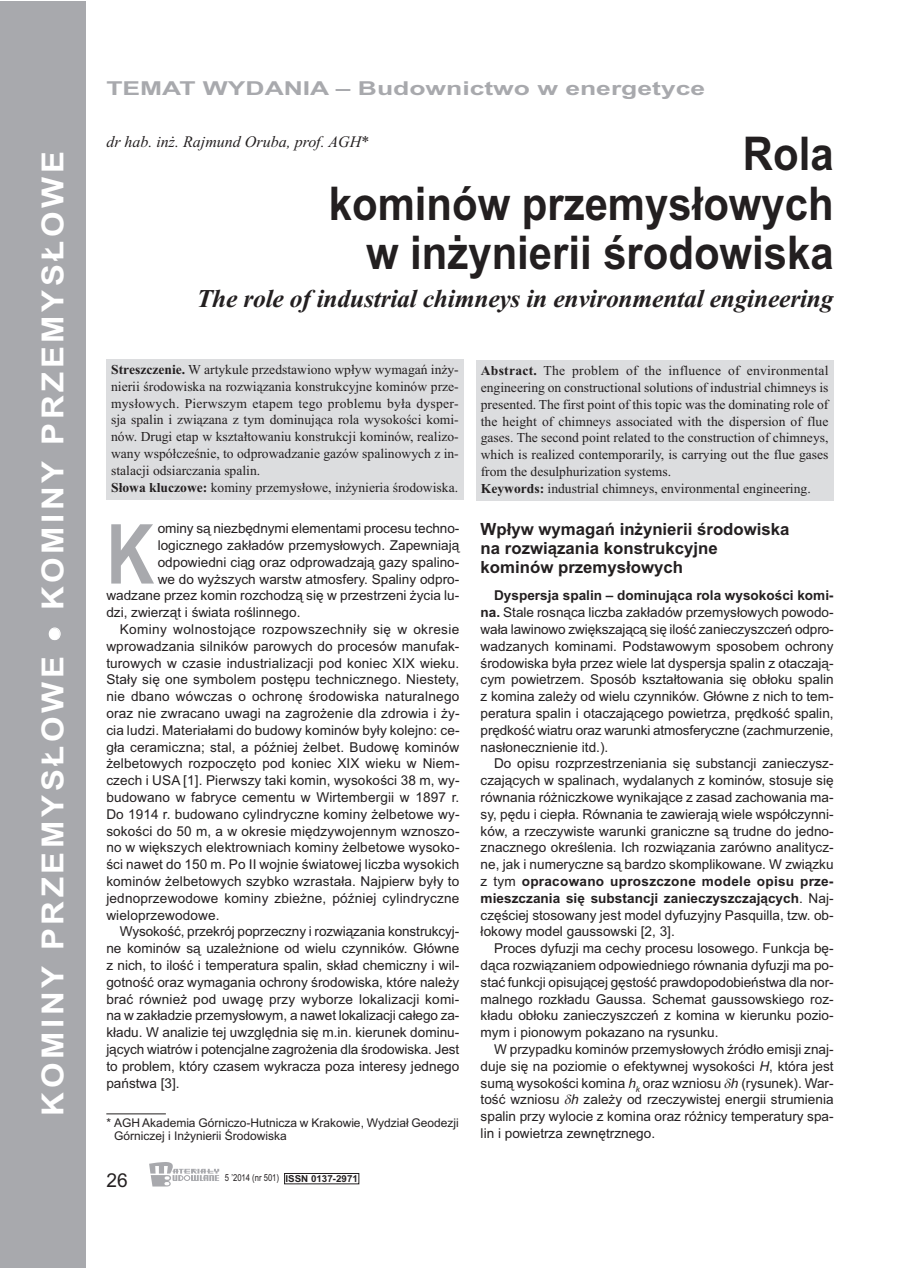
<style>
.page{position:relative;width:906px;height:1268px;background:#fff}
.page>*{position:absolute;margin:0;border:0;box-sizing:border-box;transform-origin:0 0}
.t1{font:700 82.8px "Arial";color:#a8a9ad;scale:.8 1}
.t2{font:700 46.5px/49.5px "Arial";color:#231f20;text-align:right;scale:.9 1}
.t3{font:700 30.45px "Arial";letter-spacing:.11em;color:#fff;scale:1.08 1}
.t4{font:italic 700 25.65px "Times New Roman";letter-spacing:-.01em;color:#231f20}
.t5{font:700 19.2px "Arial";color:#a8a9ad;scale:1.38 1}
.t6{font:19.2px "Arial";color:#231f20}
.t7{font:700 16.8px/19.2px "Arial";color:#231f20}
.t8{font:italic 16.05px "Times New Roman";color:#231f20}
.t9{font:13.65px "Arial";color:#231f20}
.t10{font:13.65px/16.8px "Times New Roman";color:#231f20}
.t11{font:700 13.65px "Arial";letter-spacing:.005em;color:#231f20}
.t12{font:13.65px "Arial";letter-spacing:.025em;color:#231f20}
.t13{font:13.65px "Arial";letter-spacing:.02em;color:#231f20}
.t14{font:12px/12.8px "Arial";color:#231f20}
.t15{font:9.6px "Arial";color:#231f20;scale:.8 1}
.s1{font-weight:700}
.s2{font-weight:400}
.s3{font-style:italic}
</style>
<div class="page">
<svg style="left:149px;top:1162px;width:70px;height:24px"></svg>
<div style="left:284px;top:1172px;width:75px;height:11px;border:1px solid #231f20"></div>
<hr style="left:106px;top:1113px;width:60px;height:1px;background:#231f20">
<div style="left:106px;top:360px;width:357px;height:139px;background:#dcdddf"></div>
<div style="left:476px;top:361px;width:357px;height:140px;background:#dcdddf"></div>
<div style="left:0;top:2px;width:85px;height:1265px;background:#a8a9ad"></div>
<p class="t3" style="left:35px;top:1115px;width:894px;rotate:-90deg">KOMINY PRZEMYSŁOWE • KOMINY PRZEMYSŁOWE</p>
<p class="t5" style="left:106px;top:77px;width:435px">TEMAT WYDANIA – Budownictwo w energetyce</p>
<p class="t8" style="left:106px;top:132px;width:264px">dr hab. inż. Rajmund Oruba, prof. AGH*</p>
<p class="t2" style="left:329px;top:129px;width:562px">Rola<br>kominów przemysłowych w inżynierii środowiska</p>
<p class="t4" style="left:197px;top:283px;width:638px">The role of industrial chimneys in environmental engineering</p>
<p class="t10" style="left:111px;top:361px;width:349px"><span class="s1">Streszczenie.</span> W artykule przedstawiono wpływ wymagań inży&shy;nierii środowiska na rozwiązania konstrukcyjne kominów prze&shy;mysłowych. Pierwszym etapem tego problemu była dysper&shy;sja spalin i związana z tym dominująca rola wysokości komi&shy;nów. Drugi etap w kształtowaniu konstrukcji kominów, realizo&shy;wany współcześnie, to odprowadzanie gazów spalinowych z in&shy;stalacji odsiarczania spalin.<br><span class="s1">Słowa kluczowe:</span> kominy przemysłowe, inżynieria środowiska.</p>
<p class="t10" style="left:481px;top:362px;width:349px"><span class="s1">Abstract.</span> The problem of the influence of environmental engineering on constructional solutions of industrial chimneys is presented. The first point of this topic was the dominating role of the height of chimneys associated with the dispersion of flue gases. The second point related to the construction of chimneys, which is realized contemporarily, is carrying out the flue gases from the desulphurization systems.<br><span class="s1">Keywords:</span> industrial chimneys, environmental engineering.</p>
<p class="t1" style="left:106px;top:506px;width:61px">K</p>
<p class="t9" style="left:158px;top:520px;width:303px">ominy są niezbędnymi elementami procesu techno-</p>
<p class="t9" style="left:158px;top:537px;width:303px">logicznego zakładów przemysłowych. Zapewniają</p>
<p class="t9" style="left:158px;top:554px;width:303px">odpowiedni ciąg oraz odprowadzają gazy spalino-</p>
<p class="t9" style="left:158px;top:570px;width:303px">we do wyższych warstw atmosfery. Spaliny odpro-</p>
<p class="t9" style="left:106px;top:587px;width:354px">wadzane przez komin rozchodzą się w przestrzeni życia lu-</p>
<p class="t9" style="left:106px;top:604px;width:196px">dzi, zwierząt i świata roślinnego.</p>
<p class="t12" style="left:120px;top:621px;width:341px">Kominy wolnostojące rozpowszechniły się w okresie</p>
<p class="t9" style="left:106px;top:638px;width:355px">wprowadzania silników parowych do procesów manufak-</p>
<p class="t9" style="left:106px;top:654px;width:354px">turowych w czasie industrializacji pod koniec XIX wieku.</p>
<p class="t9" style="left:106px;top:671px;width:354px">Stały się one symbolem postępu technicznego. Niestety,</p>
<p class="t13" style="left:106px;top:688px;width:354px">nie dbano wówczas o ochronę środowiska naturalnego</p>
<p class="t9" style="left:106px;top:705px;width:355px">oraz nie zwracano uwagi na zagrożenie dla zdrowia i ży-</p>
<p class="t9" style="left:106px;top:722px;width:355px">cia ludzi. Materiałami do budowy kominów były kolejno: ce-</p>
<p class="t9" style="left:106px;top:738px;width:354px">gła ceramiczna; stal, a później żelbet. Budowę kominów</p>
<p class="t9" style="left:106px;top:755px;width:355px">żelbetowych rozpoczęto pod koniec XIX wieku w Niem-</p>
<p class="t9" style="left:106px;top:772px;width:355px">czech i USA [1]. Pierwszy taki komin, wysokości 38 m, wy-</p>
<p class="t9" style="left:106px;top:789px;width:354px">budowano w fabryce cementu w Wirtembergii w 1897 r.</p>
<p class="t9" style="left:106px;top:805px;width:355px">Do 1914 r. budowano cylindryczne kominy żelbetowe wy-</p>
<p class="t9" style="left:106px;top:822px;width:355px">sokości do 50 m, a w okresie międzywojennym wznoszo-</p>
<p class="t9" style="left:106px;top:839px;width:355px">no w większych elektrowniach kominy żelbetowe wysoko-</p>
<p class="t9" style="left:106px;top:856px;width:354px">ści nawet do 150 m. Po II wojnie światowej liczba wysokich</p>
<p class="t9" style="left:106px;top:873px;width:354px">kominów żelbetowych szybko wzrastała. Najpierw były to</p>
<p class="t9" style="left:106px;top:889px;width:354px">jednoprzewodowe kominy zbieżne, później cylindryczne</p>
<p class="t9" style="left:106px;top:906px;width:115px">wieloprzewodowe.</p>
<p class="t9" style="left:120px;top:923px;width:341px">Wysokość, przekrój poprzeczny i rozwiązania konstrukcyj-</p>
<p class="t9" style="left:106px;top:940px;width:354px">ne kominów są uzależnione od wielu czynników. Główne</p>
<p class="t9" style="left:106px;top:957px;width:354px">z nich, to ilość i temperatura spalin, skład chemiczny i wil-</p>
<p class="t9" style="left:106px;top:973px;width:354px">gotność oraz wymagania ochrony środowiska, które należy</p>
<p class="t9" style="left:106px;top:990px;width:354px">brać również pod uwagę przy wyborze lokalizacji komi-</p>
<p class="t9" style="left:106px;top:1007px;width:354px">na w zakładzie przemysłowym, a nawet lokalizacji całego za-</p>
<p class="t9" style="left:106px;top:1024px;width:354px">kładu. W analizie tej uwzględnia się m.in. kierunek dominu-</p>
<p class="t9" style="left:106px;top:1040px;width:354px">jących wiatrów i potencjalne zagrożenia dla środowiska. Jest</p>
<p class="t9" style="left:106px;top:1057px;width:354px">to problem, który czasem wykracza poza interesy jednego</p>
<p class="t9" style="left:106px;top:1074px;width:75px">państwa [3].</p>
<p class="t14" style="left:114px;top:1116px;width:346px;text-indent:-8px">* AGH Akademia Górniczo-Hutnicza w Krakowie, Wydział Geodezji<br>Górniczej i Inżynierii Środowiska</p>
<p class="t6" style="left:106px;top:1169px;width:23px">26</p>
<p class="t15" style="left:225px;top:1172px;width:168px">5 ’2014 (nr 501) <span class="s1">ISSN 0137-2971</span></p>
<p class="t7" style="left:480px;top:519px;width:310px">Wpływ wymagań inżynierii środowiska na rozwiązania konstrukcyjne kominów przemysłowych</p>
<p class="t11" style="left:494px;top:587px;width:341px">Dyspersja spalin – dominująca rola wysokości komi-</p>
<p class="t9" style="left:480px;top:604px;width:354px"><span class="s1">na.</span> Stale rosnąca liczba zakładów przemysłowych powodo-</p>
<p class="t9" style="left:480px;top:621px;width:354px">wała lawinowo zwiększającą się ilość zanieczyszczeń odpro-</p>
<p class="t9" style="left:480px;top:638px;width:354px">wadzanych kominami. Podstawowym sposobem ochrony</p>
<p class="t9" style="left:480px;top:654px;width:354px">środowiska była przez wiele lat dyspersja spalin z otaczają-</p>
<p class="t9" style="left:480px;top:671px;width:354px">cym powietrzem. Sposób kształtowania się obłoku spalin</p>
<p class="t9" style="left:480px;top:688px;width:354px">z komina zależy od wielu czynników. Główne z nich to tem-</p>
<p class="t9" style="left:480px;top:705px;width:354px">peratura spalin i otaczającego powietrza, prędkość spalin,</p>
<p class="t9" style="left:480px;top:722px;width:354px">prędkość wiatru oraz warunki atmosferyczne (zachmurzenie,</p>
<p class="t9" style="left:480px;top:738px;width:129px">nasłonecznienie itd.).</p>
<p class="t9" style="left:494px;top:755px;width:341px">Do opisu rozprzestrzeniania się substancji zanieczysz-</p>
<p class="t9" style="left:480px;top:772px;width:354px">czających w spalinach, wydalanych z kominów, stosuje się</p>
<p class="t9" style="left:480px;top:789px;width:354px">równania różniczkowe wynikające z zasad zachowania ma-</p>
<p class="t9" style="left:480px;top:805px;width:354px">sy, pędu i ciepła. Równania te zawierają wiele współczynni-</p>
<p class="t9" style="left:480px;top:822px;width:354px">ków, a rzeczywiste warunki graniczne są trudne do jedno-</p>
<p class="t9" style="left:480px;top:839px;width:354px">znacznego określenia. Ich rozwiązania zarówno analitycz-</p>
<p class="t9" style="left:480px;top:856px;width:354px">ne, jak i numeryczne są bardzo skomplikowane. W związku</p>
<p class="t11" style="left:480px;top:873px;width:354px"><span class="s2">z tym</span> opracowano uproszczone modele opisu prze-</p>
<p class="t11" style="left:480px;top:889px;width:354px">mieszczania się substancji zanieczyszczających<span class="s2">. Naj-</span></p>
<p class="t9" style="left:480px;top:906px;width:354px">częściej stosowany jest model dyfuzyjny Pasquilla, tzw. ob-</p>
<p class="t9" style="left:480px;top:923px;width:196px">łokowy model gaussowski [2, 3].</p>
<p class="t9" style="left:494px;top:940px;width:341px">Proces dyfuzji ma cechy procesu losowego. Funkcja bę-</p>
<p class="t9" style="left:480px;top:957px;width:354px">dąca rozwiązaniem odpowiedniego równania dyfuzji ma po-</p>
<p class="t9" style="left:480px;top:973px;width:354px">stać funkcji opisującej gęstość prawdopodobieństwa dla nor-</p>
<p class="t9" style="left:480px;top:990px;width:354px">malnego rozkładu Gaussa. Schemat gaussowskiego roz-</p>
<p class="t9" style="left:480px;top:1007px;width:354px">kładu obłoku zanieczyszczeń z komina w kierunku pozio-</p>
<p class="t9" style="left:480px;top:1024px;width:239px">mym i pionowym pokazano na rysunku.</p>
<p class="t9" style="left:494px;top:1040px;width:341px">W przypadku kominów przemysłowych źródło emisji znaj-</p>
<p class="t9" style="left:480px;top:1057px;width:354px">duje się na poziomie o efektywnej wysokości <span class="s3">H</span>, która jest</p>
<p class="t9" style="left:480px;top:1074px;width:354px">sumą wysokości komina <span class="s3">h</span><sub>k</sub> oraz wzniosu <span class="s3">h</span> (rysunek). War-</p>
<p class="t9" style="left:480px;top:1091px;width:354px">tość wzniosu <span class="s3">h</span> zależy od rzeczywistej energii strumienia</p>
<p class="t9" style="left:480px;top:1108px;width:354px">spalin przy wylocie z komina oraz różnicy temperatury spa-</p>
<p class="t9" style="left:480px;top:1124px;width:176px">lin i powietrza zewnętrznego.</p>
</div>
